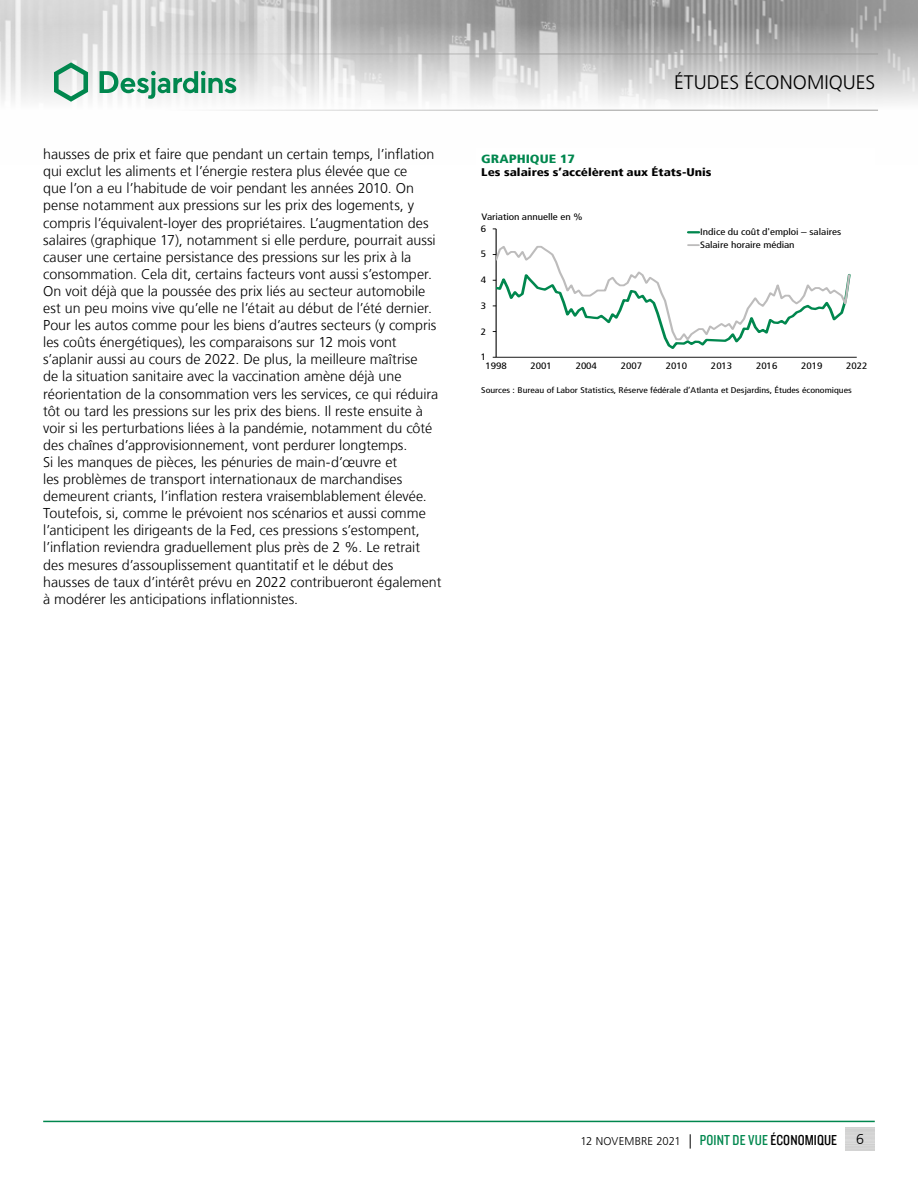
<style>
.page{position:relative;width:918px;height:1188px;background:#fff}
.page>*{position:absolute;margin:0;border:0;box-sizing:border-box;transform-origin:0 0}
.t1{font:300 19.5px "Frutiger LT";color:#000}
.t2{font:300 14.25px/17.1px "Frutiger LT";color:#000}
.t3{font:900 condensed 12px "Frutiger LT";letter-spacing:-.005em;color:#00874e;scale:1.2 1}
.t4{font:300 11.25px "Frutiger LT";color:#000}
.t5{font:900 condensed 11.1px "Frutiger LT";color:#000;scale:1.2 1}
.t6{font:condensed 9.3px/12.1px "Frutiger LT";color:#000;scale:1.2 1}
.t7{font:condensed 8.25px "Frutiger LT";color:#000;scale:1.2 1}
.s1{font-size:14.25px}
.s2{font-family:"Knockout 29 Junior Ltweight";font-weight:400;font-size:15px;color:#00874e}
.s3{font-family:"Knockout 29 Junior Ltweight";font-weight:400;font-size:15px}
</style>
<div class="page">
<img style="left:0;top:0;width:918px;height:110px">
<hr style="left:0;top:54px;width:878px;height:1px;background:#9d9d9c">
<hr style="left:0;top:110px;width:878px;height:1px;background:#9d9d9c">
<svg style="left:54px;top:62px;width:34px;height:40px"></svg>
<svg style="left:100px;top:71px;width:136px;height:28px"></svg>
<hr style="left:43px;top:1121px;width:832px;height:1px;background:#00874e">
<svg style="left:688px;top:231px;width:11px;height:3px"></svg>
<hr style="left:496px;top:229px;width:1px;height:128px;background:#000">
<hr style="left:496px;top:357px;width:361px;height:1px;background:#000">
<svg style="left:493px;top:244px;width:358px;height:107px"></svg>
<p class="t2" style="left:43px;top:146px;width:394px">hausses de prix et faire que pendant un certain temps, l’inflation qui exclut les aliments et l’énergie restera plus élevée que ce<br>que l’on a eu l’habitude de voir pendant les années 2010. On pense notamment aux pressions sur les prix des logements, y compris l’équivalent‑loyer des propriétaires. L’augmentation des salaires (graphique 17), notamment si elle perdure, pourrait aussi causer une certaine persistance des pressions sur les prix à la consommation. Cela dit, certains facteurs vont aussi s’estomper.<br>On voit déjà que la poussée des prix liés au secteur automobile</p>
<p class="t2" style="left:43px;top:300px;width:390px">est un peu moins vive qu’elle ne l’était au début de l’été dernier.</p>
<p class="t2" style="left:43px;top:317px;width:395px">Pour les autos comme pour les biens d’autres secteurs (y compris les coûts énergétiques), les comparaisons sur 12 mois vont s’aplanir aussi au cours de 2022. De plus, la meilleure maîtrise de la situation sanitaire avec la vaccination amène déjà une</p>
<p class="t2" style="left:43px;top:385px;width:397px">réorientation de la consommation vers les services, ce qui réduira</p>
<p class="t2" style="left:43px;top:402px;width:390px">tôt ou tard les pressions sur les prix des biens. Il reste ensuite à voir si les perturbations liées à la pandémie, notamment du côté des chaînes d’approvisionnement, vont perdurer longtemps.<br>Si les manques de pièces, les pénuries de main‑d’œuvre et<br>les problèmes de transport internationaux de marchandises demeurent criants, l’inflation restera vraisemblablement élevée.</p>
<p class="t2" style="left:43px;top:505px;width:384px">Toutefois, si, comme le prévoient nos scénarios et aussi comme</p>
<p class="t2" style="left:43px;top:522px;width:378px">l’anticipent les dirigeants de la Fed, ces pressions s’estompent, l’inflation reviendra graduellement plus près de 2 %. Le retrait</p>
<p class="t2" style="left:43px;top:556px;width:352px">des mesures d’assouplissement quantitatif et le début des</p>
<p class="t2" style="left:43px;top:573px;width:400px">hausses de taux d’intérêt prévu en 2022 contribueront également à modérer les anticipations inflationnistes.</p>
<h1 class="t1" style="left:674px;top:72px;width:203px">ÉTUDES ÉCONOMIQUES</h1>
<h6 class="t3" style="left:481px;top:151px;width:80px">GRAPHIQUE 17</h6>
<p class="t5" style="left:481px;top:165px;width:193px">Les salaires s’accélèrent aux États-Unis</p>
<p class="t6" style="left:481px;top:210px;width:86px">Variation annuelle en %<br>6</p>
<p class="t6" style="left:700px;top:225px;width:119px;line-height:12.9px">Indice du coût d'emploi – salaires<br>Salaire horaire médian</p>
<p class="t6" style="left:481px;top:248px;width:6px">5</p>
<p class="t6" style="left:481px;top:274px;width:6px">4</p>
<p class="t6" style="left:481px;top:300px;width:6px">3</p>
<p class="t6" style="left:481px;top:325px;width:6px">2</p>
<p class="t6" style="left:481px;top:351px;width:6px">1</p>
<p class="t7" style="left:481px;top:385px;width:310px">Sources : Bureau of Labor Statistics, Réserve fédérale d’Atlanta et Desjardins, Études économiques</p>
<p class="t6" style="left:485px;top:360px;width:19px">1998</p>
<p class="t6" style="left:531px;top:360px;width:19px">2001</p>
<p class="t6" style="left:576px;top:360px;width:19px">2004</p>
<p class="t6" style="left:621px;top:360px;width:19px">2007</p>
<p class="t6" style="left:666px;top:360px;width:19px">2010</p>
<p class="t6" style="left:711px;top:360px;width:19px">2013</p>
<p class="t6" style="left:756px;top:360px;width:19px">2016</p>
<p class="t6" style="left:801px;top:360px;width:19px">2019</p>
<p class="t6" style="left:846px;top:360px;width:19px">2022</p>
<p class="t4" style="left:581px;top:1135px;width:258px">12 NOVEMBRE 2021 <span class="s1">|</span> <span class="s2">POINT DE VUE</span> <span class="s3">ÉCONOMIQUE</span></p>
<p class="t2" style="left:856px;top:1131px;width:9px">6</p>
</div>
